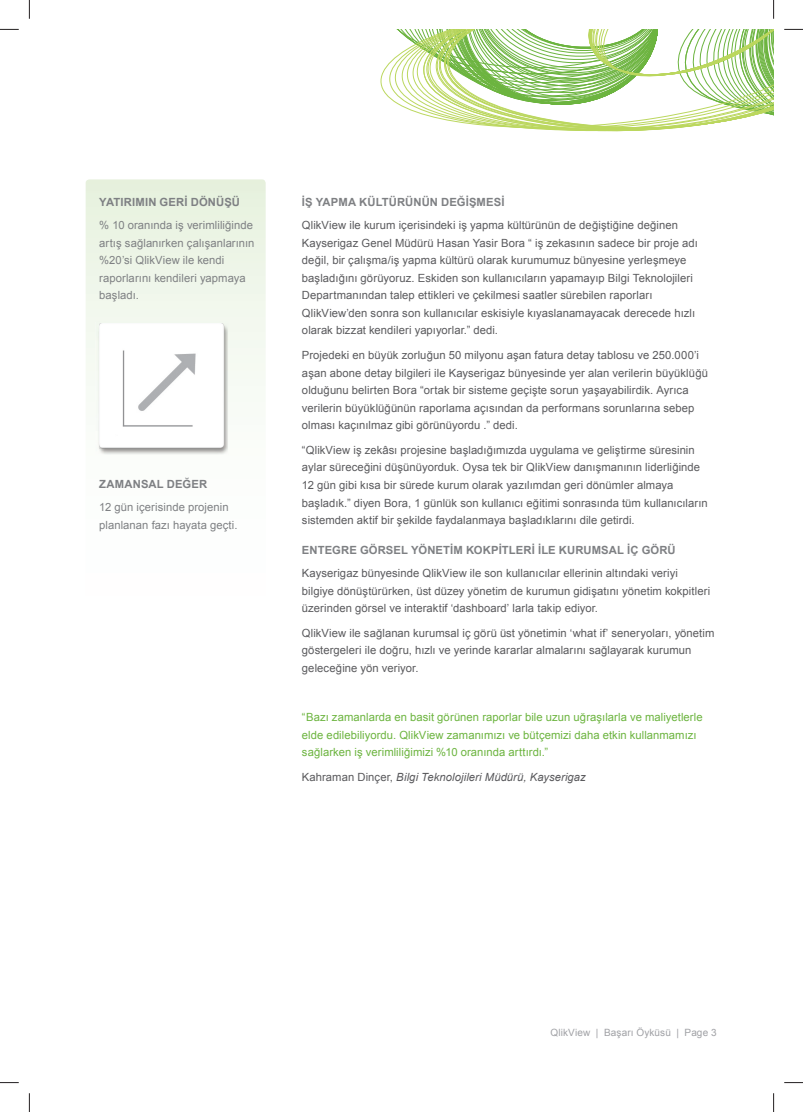
<style>
.page{position:relative;width:803px;height:1112px;background:#fff}
.page>*{position:absolute;margin:0;border:0;box-sizing:border-box;transform-origin:0 0}
.t1{font:11.25px/17.5px "Arial";letter-spacing:.005em;color:#5a5a5d}
.t2{font:11.25px/17.5px "Arial";letter-spacing:.005em;color:#6cb43f}
.t3{font:11.25px/17.5px "Arial";letter-spacing:.005em;color:#7e8083}
.t4{font:700 11.25px "Arial";letter-spacing:.01em;color:#7e8083}
.t5{font:italic 11.25px "Arial";letter-spacing:.01em;color:#5a5a5d}
.t6{font:10px "Arial";letter-spacing:.01em;color:#a0a1a5}
.s1{font-style:normal}
</style>
<div class="page">
<svg style="left:380px;top:29px;width:393px;height:103px"></svg>
<svg style="left:86px;top:179px;width:180px;height:276px"></svg>
<img style="left:95px;top:322px;width:133px;height:132px">
<img style="left:99px;top:323px;width:125px;height:125px">
<svg style="left:0;top:29px;width:19px;height:1px"></svg>
<svg style="left:784px;top:29px;width:19px;height:1px"></svg>
<svg style="left:0;top:1082px;width:19px;height:1px"></svg>
<svg style="left:784px;top:1082px;width:19px;height:1px"></svg>
<svg style="left:29px;top:0;width:1px;height:19px"></svg>
<svg style="left:29px;top:1093px;width:1px;height:18px"></svg>
<svg style="left:773px;top:0;width:1px;height:19px"></svg>
<svg style="left:773px;top:1093px;width:1px;height:18px"></svg>
<p class="t4" style="left:99px;top:196px;width:142px">YATIRIMIN GERİ DÖNÜŞÜ</p>
<p class="t3" style="left:99px;top:217px;width:157px">% 10 oranında iş verimliliğinde artış sağlanırken çalışanlarının %20’si QlikView ile kendi raporlarını kendileri yapmaya başladı.</p>
<p class="t4" style="left:99px;top:478px;width:110px">ZAMANSAL DEĞER</p>
<p class="t3" style="left:99px;top:498px;width:140px">12 gün içerisinde projenin planlanan fazı hayata geçti.</p>
<p class="t4" style="left:302px;top:196px;width:204px">İŞ YAPMA KÜLTÜRÜNÜN DEĞİŞMESİ</p>
<p class="t1" style="left:302px;top:217px;width:397px">QlikView ile kurum içerisindeki iş yapma kültürünün de değiştiğine değinen Kayserigaz Genel Müdürü Hasan Yasir Bora “ iş zekasının sadece bir proje adı değil, bir çalışma/iş yapma kültürü olarak kurumumuz bünyesine yerleşmeye başladığını görüyoruz. Eskiden son kullanıcıların yapamayıp Bilgi Teknolojileri Departmanından talep ettikleri ve çekilmesi saatler sürebilen raporları QlikView’den sonra son kullanıcılar eskisiyle kıyaslanamayacak derecede hızlı olarak bizzat kendileri yapıyorlar.” dedi.</p>
<p class="t1" style="left:302px;top:346px;width:407px">Projedeki en büyük zorluğun 50 milyonu aşan fatura detay tablosu ve 250.000’i aşan abone detay bilgileri ile Kayserigaz bünyesinde yer alan verilerin büyüklüğü olduğunu belirten Bora “ortak bir sisteme geçişte sorun yaşayabilirdik. Ayrıca verilerin büyüklüğünün raporlama açısından da performans sorunlarına sebep olması kaçınılmaz gibi görünüyordu .” dedi.</p>
<p class="t1" style="left:302px;top:441px;width:407px">“QlikView iş zekâsı projesine başladığımızda uygulama ve geliştirme süresinin aylar süreceğini düşünüyorduk. Oysa tek bir QlikView danışmanının liderliğinde 12 gün gibi kısa bir sürede kurum olarak yazılımdan geri dönümler almaya başladık.” diyen Bora, 1 günlük son kullanıcı eğitimi sonrasında tüm kullanıcıların sistemden aktif bir şekilde faydalanmaya başladıklarını dile getirdi.</p>
<p class="t4" style="left:302px;top:544px;width:375px">ENTEGRE GÖRSEL YÖNETİM KOKPİTLERİ İLE KURUMSAL İÇ GÖRÜ</p>
<p class="t1" style="left:302px;top:564px;width:410px">Kayserigaz bünyesinde QlikView ile son kullanıcılar ellerinin altındaki veriyi bilgiye dönüştürürken, üst düzey yönetim de kurumun gidişatını yönetim kokpitleri üzerinden görsel ve interaktif ‘dashboard’ larla takip ediyor.</p>
<p class="t1" style="left:302px;top:624px;width:414px">QlikView ile sağlanan kurumsal iç görü üst yönetimin ‘what if’ seneryoları, yönetim göstergeleri ile doğru, hızlı ve yerinde kararlar almalarını sağlayarak kurumun geleceğine yön veriyor.</p>
<p class="t2" style="left:302px;top:708px;width:402px">“Bazı zamanlarda en basit görünen raporlar bile uzun uğraşılarla ve maliyetlerle elde edilebiliyordu. QlikView zamanımızı ve bütçemizi daha etkin kullanmamızı sağlarken iş verimliliğimizi %10 oranında arttırdı.”</p>
<p class="t5" style="left:302px;top:770px;width:285px"><span class="s1">Kahraman Dinçer,</span> Bilgi Teknolojileri Müdürü, Kayserigaz</p>
<p class="t6" style="left:550px;top:1027px;width:168px">QlikView | Başarı Öyküsü | Page 3</p>
</div>
